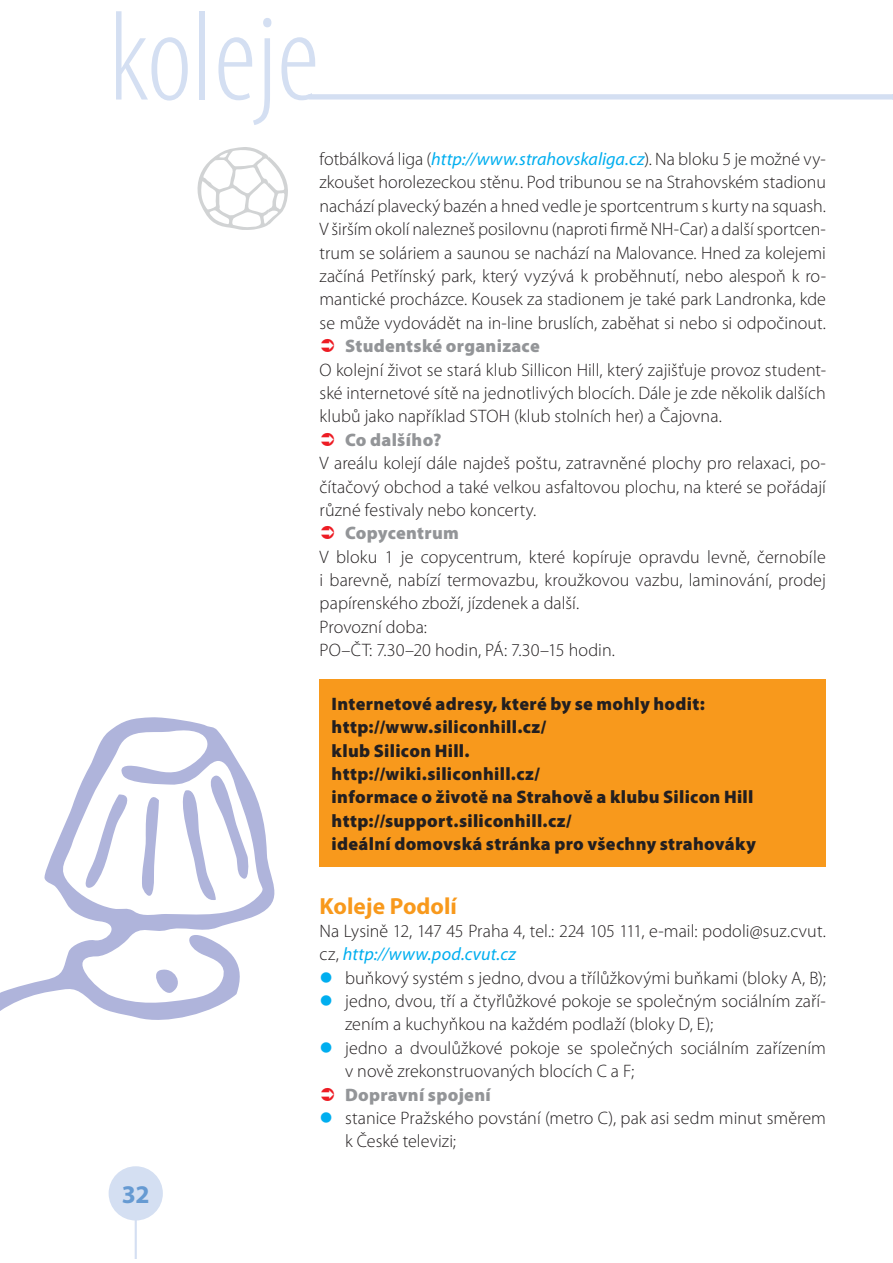
<style>
.page{position:relative;width:893px;height:1263px;background:#fff}
.page>*{position:absolute;margin:0;border:0;box-sizing:border-box;transform-origin:0 0}
.t1{font:300 condensed 127.5px "Myriad Pro";color:#d4dff2}
.t2{font:700 25.5px "Myriad Pro";color:#669ad2}
.t3{font:700 23.4px "Myriad Pro";color:#f8991c}
.t4{font:300 18px/23.4px "Myriad Pro";color:#231f20}
.t5{font:900 18px/23.4px "Myriad Pro";letter-spacing:.015em;color:#231f20}
.t6{font:900 18px "Myriad Pro";letter-spacing:.015em;color:#939598}
.t7{font:18px "Wingdings";color:#00aeef}
.s1{font-weight:400;font-style:italic;color:#00aeef}
</style>
<div class="page">
<hr style="left:135px;top:1214px;width:2px;height:45px;background:#d4dff2">
<svg style="left:307px;top:94px;width:585px;height:6px;background:#d8e2f3"></svg>
<div style="left:109px;top:1166px;width:54px;height:55px;background:#d4dff2;border-radius:50%"></div>
<div style="left:320px;top:680px;width:506px;height:187px;background:#f8991c"></div>
<svg style="left:0;top:717px;width:275px;height:303px"></svg>
<svg style="left:177px;top:772px;width:73px;height:132px"></svg>
<svg style="left:85px;top:784px;width:74px;height:117px"></svg>
<svg style="left:149px;top:966px;width:36px;height:32px"></svg>
<svg style="left:197px;top:147px;width:91px;height:83px"></svg>
<h1 class="t1" style="left:109px;top:10px;width:212px">koleje</h1>
<p class="t4" style="left:320px;top:149px;width:508px;text-align:justify">fotbálková liga (<span class="s1">http://www.strahovskaliga.cz</span>). Na bloku 5 je možné vy&shy;zkoušet horolezeckou stěnu. Pod tribunou se na Strahovském stadionu nachází plavecký bazén a hned vedle je sportcentrum s kurty na squash.<br>V širším okolí nalezneš posilovnu (naproti firmě NH-Car) a další sportcen&shy;trum se soláriem a saunou se nachází na Malovance. Hned za kolejemi začíná Petřínský park, který vyzývá k proběhnutí, nebo alespoň k ro&shy;mantické procházce. Kousek za stadionem je také park Landronka, kde se může vydovádět na in-line bruslích, zaběhat si nebo si odpočinout.</p>
<p class="t6" style="left:345px;top:339px;width:196px">Studentské organizace</p>
<p class="t4" style="left:320px;top:360px;width:508px;text-align:justify">O kolejní život se stará klub Sillicon Hill, který zajišťuje provoz student&shy;ské internetové sítě na jednotlivých blocích. Dále je zde několik dalších klubů jako například STOH (klub stolních her) a Čajovna.</p>
<p class="t6" style="left:345px;top:433px;width:98px">Co dalšího?</p>
<p class="t4" style="left:320px;top:453px;width:508px;text-align:justify">V areálu kolejí dále najdeš poštu, zatravněné plochy pro relaxaci, po&shy;čítačový obchod a také velkou asfaltovou plochu, na které se pořádají různé festivaly nebo koncerty.</p>
<p class="t6" style="left:345px;top:527px;width:115px">Copycentrum</p>
<p class="t4" style="left:320px;top:547px;width:508px">V bloku 1 je copycentrum, které kopíruje opravdu levně, černobíle i barevně, nabízí termovazbu, kroužkovou vazbu, laminování, prodej papírenského zboží, jízdenek a další.<br>Provozní doba:<br>PO–ČT: 7.30–20 hodin, PÁ: 7.30–15 hodin.</p>
<p class="t5" style="left:332px;top:694px;width:426px">Internetové adresy, které by se mohly hodit: http://www.siliconhill.cz/<br>klub Silicon Hill.<br>http://wiki.siliconhill.cz/<br>informace o životě na Strahově a klubu Silicon Hill http://support.siliconhill.cz/<br>ideální domovská stránka pro všechny strahováky</p>
<h2 class="t2" style="left:122px;top:1185px;width:29px">32</h2>
<p class="t3" style="left:320px;top:897px;width:139px">Koleje Podolí</p>
<p class="t4" style="left:320px;top:921px;width:508px">Na Lysině 12, 147 45 Praha 4, tel.: 224 105 111, e-mail: podoli@suz.cvut. cz, <span class="s1">http://www.pod.cvut.cz</span></p>
<p class="t4" style="left:345px;top:968px;width:482px">buňkový systém s jedno, dvou a třílůžkovými buňkami (bloky A, B); jedno, dvou, tří a čtyřlůžkové pokoje se společným sociálním zaří&shy;zením a kuchyňkou na každém podlaží (bloky D, E);<br>jedno a dvoulůžkové pokoje se společných sociálním zařízením v nově zrekonstruovaných blocích C a F;</p>
<p class="t6" style="left:345px;top:1088px;width:147px">Dopravní spojení</p>
<p class="t4" style="left:345px;top:1108px;width:482px">stanice Pražského povstání (metro C), pak asi sedm minut směrem k České televizi;</p>
<p class="t7" style="left:320px;top:1037px;width:15px">●</p>
<p class="t7" style="left:320px;top:1107px;width:15px">●</p>
</div>
